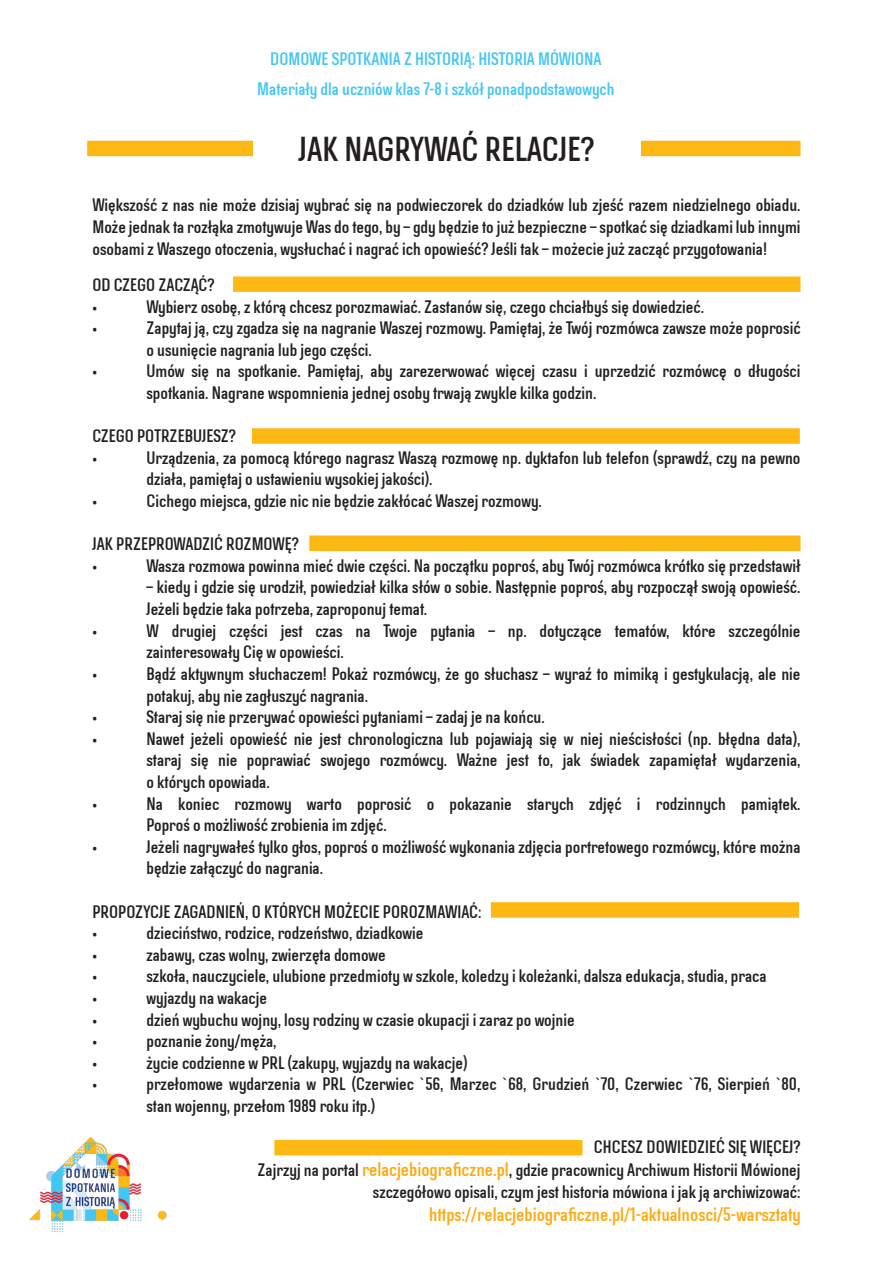
<style>
.page{position:relative;width:893px;height:1263px;background:#fff}
.page>*{position:absolute;margin:0;border:0;box-sizing:border-box;transform-origin:0 0}
.t1{font:34.5px "DSH Tablika";color:#231f20}
.t2{font:19.5px "DSH Tablika";color:#fbab13}
.t3{font:18px/21.6px "DSH Tablika";color:#231f20}
.t4{font:18px "DSH Tablika";color:#45c6f2}
.s1{font-family:"Myriad Pro"}
.s2{font-size:19.5px;color:#fbab13}
.s3{font-size:19.5px}
</style>
<div class="page">
<div style="left:87px;top:141px;width:713px;height:15px;background:#fdb813"></div>
<img style="left:29px;top:1137px;width:138px;height:95px">
<div style="left:253px;top:126px;width:387px;height:54px;background:#fff"></div>
<div style="left:233px;top:276px;width:567px;height:16px;background:#fdb813"></div>
<div style="left:252px;top:428px;width:548px;height:16px;background:#fdb813"></div>
<div style="left:309px;top:535px;width:491px;height:16px;background:#fdb813"></div>
<div style="left:491px;top:902px;width:308px;height:16px;background:#fdb813"></div>
<div style="left:274px;top:1140px;width:308px;height:15px;background:#fdb813"></div>
<p class="t4" style="left:270px;top:50px;width:333px">DOMOWE SPOTKANIA Z HISTORIĄ: HISTORIA MÓWIONA</p>
<p class="t4" style="left:257px;top:79px;width:359px">Materiały dla uczniów klas 7-8 i szkół ponadpodstawowych</p>
<h1 class="t1" style="left:299px;top:131px;width:297px">JAK NAGRYWAĆ RELACJE?</h1>
<p class="t3" style="left:92px;top:195px;width:710px;text-align:justify">Większość z nas nie może dzisiaj wybrać się na podwieczorek do dziadków lub zjeść razem niedzielnego obiadu.<br>Może jednak ta rozłąka zmotywuje Was do tego, by – gdy będzie to już bezpieczne – spotkać się dziadkami lub innymi osobami z Waszego otoczenia, wysłuchać i nagrać ich opowieść? Jeśli tak – możecie już zacząć przygotowania!</p>
<p class="t3" style="left:92px;top:274px;width:124px">OD CZEGO ZACZĄĆ? •</p>
<p class="t3" style="left:146px;top:296px;width:559px">Wybierz osobę, z którą chcesz porozmawiać. Zastanów się, czego chciałbyś się dowiedzieć.</p>
<p class="t3" style="left:92px;top:318px;width:6px">•</p>
<p class="t3" style="left:146px;top:318px;width:656px">Zapytaj ją, czy zgadza się na nagranie Waszej rozmowy. Pamiętaj, że Twój rozmówca zawsze może poprosić o usunięcie nagrania lub jego części.</p>
<p class="t3" style="left:92px;top:361px;width:6px">•</p>
<p class="t3" style="left:146px;top:361px;width:656px">Umów się na spotkanie. Pamiętaj, aby zarezerwować więcej czasu i uprzedzić rozmówcę o długości spotkania. Nagrane wspomnienia jednej osoby trwają zwykle kilka godzin.</p>
<p class="t3" style="left:92px;top:426px;width:145px">CZEGO POTRZEBUJESZ? •</p>
<p class="t3" style="left:146px;top:447px;width:656px">Urządzenia, za pomocą którego nagrasz Waszą rozmowę np. dyktafon lub telefon (sprawdź, czy na pewno działa, pamiętaj o ustawieniu wysokiej jakości).</p>
<p class="t3" style="left:92px;top:490px;width:6px">•</p>
<p class="t3" style="left:146px;top:490px;width:397px">Cichego miejsca, gdzie nic nie będzie zakłócać Waszej rozmowy.</p>
<p class="t3" style="left:92px;top:534px;width:208px">JAK PRZEPROWADZIĆ ROZMOWĘ? •</p>
<p class="t3" style="left:146px;top:555px;width:656px">Wasza rozmowa powinna mieć dwie części. Na początku poproś, aby Twój rozmówca krótko się przedstawił</p>
<p class="t3" style="left:146px;top:577px;width:656px">– kiedy i gdzie się urodził, powiedział kilka słów o sobie. Następnie poproś, aby rozpoczął swoją opowieść.<br>Jeżeli będzie taka potrzeba, zaproponuj temat.</p>
<p class="t3" style="left:92px;top:620px;width:6px">•</p>
<p class="t3" style="left:146px;top:620px;width:656px">W drugiej części jest czas na Twoje pytania – np. dotyczące tematów, które szczególnie zainteresowały Cię w opowieści.</p>
<p class="t3" style="left:92px;top:663px;width:6px">•</p>
<p class="t3" style="left:146px;top:663px;width:656px">Bądź aktywnym słuchaczem! Pokaż rozmówcy, że go słuchasz – wyraź to mimiką i gestykulacją, ale nie potakuj, aby nie zagłuszyć nagrania.</p>
<p class="t3" style="left:92px;top:706px;width:6px">•</p>
<p class="t3" style="left:146px;top:706px;width:400px">Staraj się nie przerywać opowieści pytaniami – zadaj je na końcu.</p>
<p class="t3" style="left:92px;top:728px;width:6px">•</p>
<p class="t3" style="left:146px;top:728px;width:656px;text-align:justify">Nawet jeżeli opowieść nie jest chronologiczna lub pojawiają się w niej nieścisłości (np. błędna data), staraj się nie poprawiać swojego rozmówcy. Ważne jest to, jak świadek zapamiętał wydarzenia, o których opowiada.</p>
<p class="t3" style="left:92px;top:793px;width:6px">•</p>
<p class="t3" style="left:146px;top:793px;width:656px">Na koniec rozmowy warto poprosić o pokazanie starych zdjęć i rodzinnych pamiątek.<br>Poproś o możliwość zrobienia im zdjęć.</p>
<p class="t3" style="left:92px;top:836px;width:6px">•</p>
<p class="t3" style="left:146px;top:836px;width:656px">Jeżeli nagrywałeś tylko głos, poproś o możliwość wykonania zdjęcia portretowego rozmówcy, które można będzie załączyć do nagrania.</p>
<p class="t3" style="left:92px;top:901px;width:391px">PROPOZYCJE ZAGADNIEŃ, O KTÓRYCH MOŻECIE POROZMAWIAĆ: •</p>
<p class="t3" style="left:146px;top:922px;width:279px">dzieciństwo, rodzice, rodzeństwo, dziadkowie</p>
<p class="t3" style="left:92px;top:944px;width:6px">•</p>
<p class="t3" style="left:146px;top:944px;width:241px">zabawy, czas wolny, zwierzęta domowe</p>
<p class="t3" style="left:92px;top:966px;width:6px">•</p>
<p class="t3" style="left:146px;top:966px;width:622px">szkoła, nauczyciele, ulubione przedmioty w szkole, koledzy i koleżanki, dalsza edukacja, studia, praca</p>
<p class="t3" style="left:92px;top:987px;width:6px">•</p>
<p class="t3" style="left:146px;top:987px;width:122px">wyjazdy na wakacje</p>
<p class="t3" style="left:92px;top:1009px;width:6px">•</p>
<p class="t3" style="left:146px;top:1009px;width:430px">dzień wybuchu wojny, losy rodziny w czasie okupacji i zaraz po wojnie</p>
<p class="t3" style="left:92px;top:1030px;width:6px">•</p>
<p class="t3" style="left:146px;top:1030px;width:132px">poznanie żony/męża,</p>
<p class="t3" style="left:92px;top:1052px;width:6px">•</p>
<p class="t3" style="left:146px;top:1052px;width:322px">życie codzienne w PRL (zakupy, wyjazdy na wakacje)</p>
<p class="t3" style="left:92px;top:1074px;width:6px">•</p>
<p class="t3" style="left:146px;top:1074px;width:656px">przełomowe wydarzenia w PRL (Czerwiec <span class="s1">`</span>56, Marzec <span class="s1">`</span>68, Grudzień <span class="s1">`</span>70, Czerwiec <span class="s1">`</span>76, Sierpień <span class="s1">`</span>80, stan wojenny, przełom 1989 roku itp.)</p>
<p class="t3" style="left:258px;top:1136px;width:544px;line-height:22.6px;text-align:right">CHCESZ DOWIEDZIEĆ SIĘ WIĘCEJ?<br>Zajrzyj na portal <span class="s2">relacjebiograficzne.pl</span><span class="s3">,</span> gdzie pracownicy Archiwum Historii Mówionej szczegółowo opisali, czym jest historia mówiona i jak ją archiwizować:</p>
<p class="t2" style="left:429px;top:1204px;width:373px">https://relacjebiograficzne.pl/1-aktualnosci/5-warsztaty</p>
</div>
